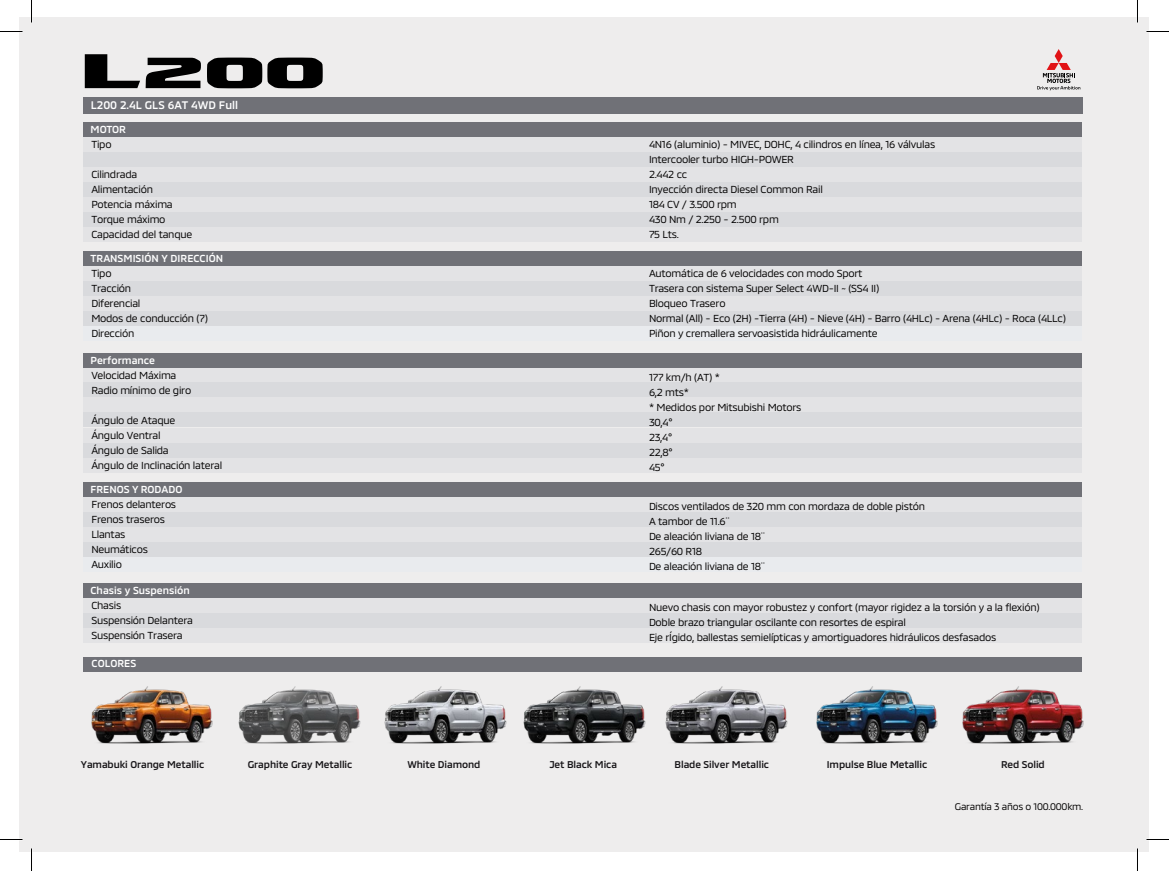
<style>
.page{position:relative;width:1169px;height:871px;background:#fff}
.page>*{position:absolute;margin:0;border:0;box-sizing:border-box;transform-origin:0 0}
.t1{font:500 11.25px "MMC";color:#fff}
.t2{font:10.5px/15px "MMC";letter-spacing:-.025em;color:#010000}
.t3{font:500 10.5px "MMC";color:#fff}
.t4{font:500 10.05px "MMC";letter-spacing:-.005em;color:#171518}
.t5{font:9.75px "MMC";letter-spacing:-.025em;color:#010000}
</style>
<div class="page">
<div style="left:19px;top:18px;width:1130px;height:834px;background:#eeeded"></div>
<svg style="left:1037px;top:49px;width:43px;height:42px"></svg>
<svg style="left:207px;top:58px;width:116px;height:30px"></svg>
<svg style="left:146px;top:58px;width:55px;height:30px"></svg>
<svg style="left:85px;top:54px;width:55px;height:34px"></svg>
<div style="left:84px;top:152px;width:997px;height:15px;background:#d9dadd"></div>
<div style="left:84px;top:167px;width:997px;height:15px;background:#e3e3e5"></div>
<div style="left:84px;top:137px;width:997px;height:15px;background:#e3e3e5"></div>
<div style="left:84px;top:227px;width:997px;height:15px;background:#e3e3e5"></div>
<div style="left:84px;top:182px;width:997px;height:15px;background:#d9dadd"></div>
<div style="left:84px;top:197px;width:997px;height:15px;background:#e3e3e5"></div>
<div style="left:84px;top:212px;width:997px;height:15px;background:#d9dadd"></div>
<div style="left:84px;top:122px;width:997px;height:15px;background:#707177"></div>
<div style="left:84px;top:512px;width:997px;height:15px;background:#d9dadd"></div>
<div style="left:84px;top:527px;width:997px;height:15px;background:#e3e3e5"></div>
<div style="left:84px;top:497px;width:997px;height:15px;background:#e3e3e5"></div>
<div style="left:84px;top:542px;width:997px;height:15px;background:#d9dadd"></div>
<div style="left:84px;top:557px;width:997px;height:15px;background:#e9ebee"></div>
<div style="left:84px;top:482px;width:997px;height:15px;background:#707177"></div>
<div style="left:84px;top:613px;width:997px;height:15px;background:#d9dadd"></div>
<div style="left:84px;top:628px;width:997px;height:15px;background:#e3e3e5"></div>
<div style="left:84px;top:598px;width:997px;height:15px;background:#e3e3e5"></div>
<div style="left:84px;top:583px;width:997px;height:15px;background:#707177"></div>
<div style="left:84px;top:382px;width:997px;height:15px;background:#d9dadd"></div>
<div style="left:84px;top:397px;width:997px;height:15px;background:#e3e3e5"></div>
<div style="left:84px;top:367px;width:997px;height:15px;background:#e3e3e5"></div>
<div style="left:84px;top:458px;width:997px;height:15px;background:#e3e3e5"></div>
<div style="left:84px;top:412px;width:997px;height:15px;background:#d9dadd"></div>
<div style="left:84px;top:428px;width:997px;height:14px;background:#e3e3e5"></div>
<div style="left:84px;top:443px;width:997px;height:15px;background:#d9dadd"></div>
<div style="left:84px;top:353px;width:997px;height:14px;background:#707177"></div>
<div style="left:84px;top:97px;width:999px;height:17px;background:#707177"></div>
<div style="left:84px;top:281px;width:997px;height:15px;background:#d9dadd"></div>
<div style="left:84px;top:296px;width:997px;height:15px;background:#e3e3e5"></div>
<div style="left:84px;top:266px;width:997px;height:15px;background:#e3e3e5"></div>
<div style="left:84px;top:311px;width:997px;height:15px;background:#d9dadd"></div>
<div style="left:84px;top:326px;width:997px;height:15px;background:#e9ebee"></div>
<div style="left:84px;top:251px;width:997px;height:15px;background:#707177"></div>
<img style="left:815px;top:657px;width:119px;height:87px">
<img style="left:83px;top:657px;width:128px;height:87px">
<img style="left:934px;top:657px;width:150px;height:87px">
<img style="left:534px;top:657px;width:104px;height:87px">
<img style="left:211px;top:657px;width:146px;height:87px">
<img style="left:638px;top:657px;width:177px;height:87px">
<img style="left:357px;top:657px;width:177px;height:87px">
<hr style="left:0;top:838px;width:22px;height:2px;background:#fff">
<hr style="left:1146px;top:838px;width:23px;height:2px;background:#fff">
<hr style="left:1136px;top:0;width:2px;height:23px;background:#fff">
<hr style="left:1136px;top:848px;width:2px;height:23px;background:#fff">
<svg style="left:0;top:31px;width:22px;height:1px"></svg>
<svg style="left:1146px;top:31px;width:23px;height:1px"></svg>
<svg style="left:0;top:839px;width:22px;height:1px"></svg>
<svg style="left:1146px;top:839px;width:23px;height:1px"></svg>
<svg style="left:31px;top:0;width:1px;height:23px"></svg>
<svg style="left:31px;top:848px;width:1px;height:23px"></svg>
<svg style="left:1137px;top:0;width:1px;height:23px"></svg>
<svg style="left:1137px;top:848px;width:1px;height:23px"></svg>
<p class="t1" style="left:91px;top:96px;width:149px">L200 2.4L GLS 6AT 4WD Full</p>
<p class="t3" style="left:91px;top:121px;width:37px">MOTOR</p>
<p class="t2" style="left:91px;top:136px;width:22px">Tipo</p>
<p class="t2" style="left:91px;top:166px;width:102px">Cilindrada<br>Alimentación<br>Potencia máxima<br>Torque máximo<br>Capacidad del tanque</p>
<p class="t2" style="left:649px;top:136px;width:288px">4N16 (aluminio) - MIVEC, DOHC, 4 cilindros en línea, 16 válvulas<br>Intercooler turbo HIGH-POWER<br>2.442 cc<br>Inyección directa Diesel Common Rail<br>184 CV / 3.500 rpm<br>430 Nm / 2.250 - 2.500 rpm<br>75 Lts.</p>
<p class="t3" style="left:91px;top:250px;width:134px">TRANSMISIÓN Y DIRECCIÓN</p>
<p class="t2" style="left:91px;top:265px;width:118px">Tipo<br>Tracción<br>Diferencial<br>Modos de conducción (7)<br>Dirección</p>
<p class="t2" style="left:649px;top:265px;width:418px">Automática de 6 velocidades con modo Sport<br>Trasera con sistema Super Select 4WD-II ~ (SS4 II)<br>Bloqueo Trasero<br>Normal (All) - Eco (2H) -Tierra (4H) - Nieve (4H) - Barro (4HLc) - Arena (4HLc) - Roca (4LLc)<br>Piñon y cremallera servoasistida hidráulicamente</p>
<p class="t3" style="left:91px;top:352px;width:66px">Performance</p>
<p class="t2" style="left:91px;top:366px;width:101px">Velocidad Máxima<br>Radio mínimo de giro</p>
<p class="t2" style="left:91px;top:411px;width:132px">Ángulo de Ataque<br>Ángulo Ventral<br>Ángulo de Salida<br>Ángulo de Inclinación lateral</p>
<p class="t2" style="left:649px;top:368px;width:154px">177 km/h (AT) *<br>6,2 mts*<br>* Medidos por Mitsubishi Motors<br>30,4°<br>23,4°<br>22,8°<br>45°</p>
<p class="t3" style="left:91px;top:481px;width:93px">FRENOS Y RODADO</p>
<p class="t2" style="left:91px;top:496px;width:86px">Frenos delanteros<br>Frenos traseros<br>Llantas<br>Neumáticos<br>Auxilio</p>
<p class="t2" style="left:649px;top:498px;width:277px">Discos ventilados de 320 mm con mordaza de doble pistón<br>A tambor de 11.6¨<br>De aleación liviana de 18¨<br>265/60 R18<br>De aleación liviana de 18¨</p>
<p class="t3" style="left:91px;top:582px;width:101px">Chasis y Suspensión</p>
<p class="t2" style="left:91px;top:597px;width:103px">Chasis<br>Suspensión Delantera<br>Suspensión Trasera</p>
<p class="t2" style="left:649px;top:598px;width:392px">Nuevo chasis con mayor robustez y confort (mayor rigidez a la torsión y a la flexión)<br>Doble brazo triangular oscilante con resortes de espiral<br>Eje rÍgido, ballestas semielípticas y amortiguadores hidráulicos desfasados</p>
<p class="t3" style="left:92px;top:655px;width:46px">COLORES</p>
<p class="t4" style="left:81px;top:757px;width:125px">Yamabuki Orange Metallic</p>
<p class="t4" style="left:248px;top:757px;width:106px">Graphite Gray Metallic</p>
<p class="t4" style="left:407px;top:757px;width:74px">White Diamond</p>
<p class="t4" style="left:549px;top:757px;width:69px">Jet Black Mica</p>
<p class="t4" style="left:674px;top:757px;width:96px">Blade Silver Metallic</p>
<p class="t4" style="left:826px;top:757px;width:102px">Impulse Blue Metallic</p>
<p class="t4" style="left:1001px;top:757px;width:45px">Red Solid</p>
<p class="t5" style="left:955px;top:798px;width:130px">Garantía 3 años o 100.000km.</p>
</div>
